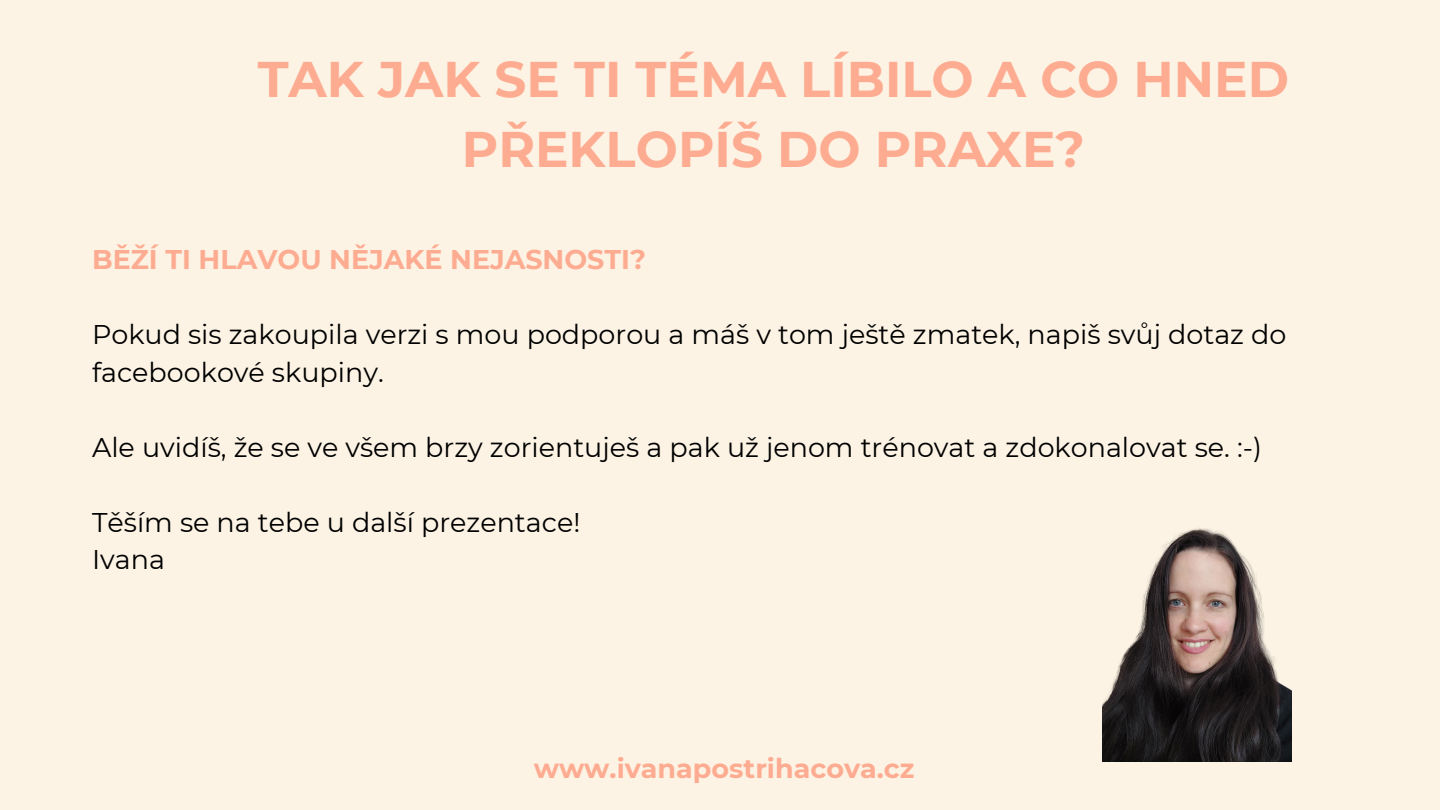
<style>
.page{position:relative;width:1440px;height:810px;background:#fcf3e4}
.page>*{position:absolute;margin:0;border:0;box-sizing:border-box;transform-origin:0 0}
.t1{font:700 50px/69.8px "Montserrat";color:#feac91;text-align:center}
.t2{font:27px/37.5px "Montserrat";color:#000}
.t3{font:700 27px "Montserrat";color:#feac91}
</style>
<div class="page">
<img style="left:1102px;top:528px;width:190px;height:234px">
<h2 class="t1" style="left:258px;top:44px;width:1033px">TAK JAK SE TI TÉMA LÍBILO A CO HNED<br>PŘEKLOPÍŠ DO PRAXE?</h2>
<p class="t3" style="left:92px;top:243px;width:555px">BĚŽÍ TI HLAVOU NĚJAKÉ NEJASNOSTI?</p>
<p class="t2" style="left:92px;top:316px;width:1196px">Pokud sis zakoupila verzi s mou podporou a máš v tom ještě zmatek, napiš svůj dotaz do facebookové skupiny.</p>
<p class="t2" style="left:92px;top:428px;width:1171px">Ale uvidíš, že se ve všem brzy zorientuješ a pak už jenom trénovat a zdokonalovat se. :-)</p>
<p class="t2" style="left:92px;top:503px;width:490px">Těším se na tebe u další prezentace!</p>
<p class="t2" style="left:92px;top:541px;width:74px">Ivana</p>
<h3 class="t3" style="left:534px;top:752px;width:382px">www.ivanapostrihacova.cz</h3>
</div>
